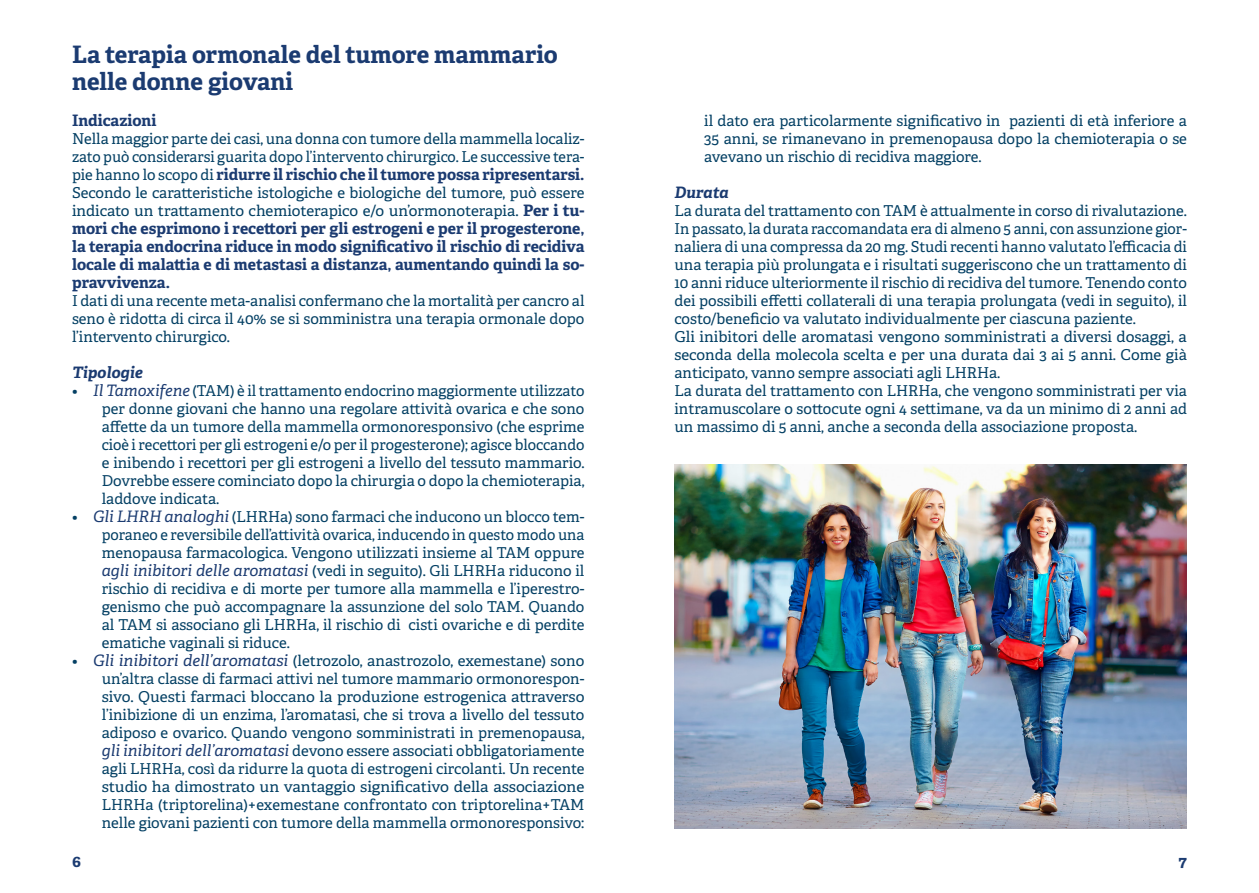
<style>
.page{position:relative;width:1259px;height:893px;background:#fff}
.page>*{position:absolute;margin:0;border:0;box-sizing:border-box;transform-origin:0 0}
.TITOLO_ARGOMENTO{font:700 24px/27px "Adelle";color:#1b3b71}
.testo_base{font:700 15.75px/18px "Adelle";color:#1b3b71;text-align:justify}
.testo_base-2{font:italic 700 15.75px "Adelle";color:#1b3b71}
.testo_base-3{font:15px/18px "Adelle";color:#044064;text-align:justify}
.s1{font-weight:400;font-size:15px;color:#044064}
.s2{font-weight:700;font-size:15.75px;color:#1b3b71}
.s3{font-style:italic;font-size:15.75px;color:#1b3b71}
</style>
<div class="page">
<img style="left:674px;top:465px;width:513px;height:363px">
<p class="TITOLO_ARGOMENTO" style="left:72px;top:41px;width:487px">La terapia ormonale del tumore mammario nelle donne giovani</p>
<p class="testo_base" style="left:72px;top:111px;width:86px">Indicazioni</p>
<p class="testo_base-3" style="left:72px;top:130px;width:514px">Nella maggior parte dei casi, una donna con tumore della mammella localiz&shy;zato può considerarsi guarita dopo l’intervento chirurgico. Le successive tera-</p>
<p class="testo_base" style="left:72px;top:165px;width:514px"><span class="s1">pie hanno lo scopo di</span> ridurre il rischio che il tumore possa ripresentarsi.</p>
<p class="testo_base-3" style="left:72px;top:184px;width:514px">Secondo le caratteristiche istologiche e biologiche del tumore, può essere indicato un trattamento chemioterapico e/o un’ormonoterapia. <span class="s2">Per i tu-</span></p>
<p class="testo_base" style="left:72px;top:219px;width:514px">mori che esprimono i recettori per gli estrogeni e per il progesterone, la terapia endocrina riduce in modo significativo il rischio di recidiva locale di malattia e di metastasi a distanza, aumentando quindi la so&shy;pravvivenza.</p>
<p class="testo_base-3" style="left:72px;top:292px;width:514px">I dati di una recente meta-analisi confermano che la mortalità per cancro al seno è ridotta di circa il 40% se si somministra una terapia ormonale dopo l’intervento chirurgico.</p>
<p class="testo_base-2" style="left:72px;top:362px;width:72px">Tipologie</p>
<p class="testo_base-3" style="left:102px;top:382px;width:484px;text-indent:-30px">• <span class="s3">Il Tamoxifene</span> (TAM) è il trattamento endocrino maggiormente utilizzato per donne giovani che hanno una regolare attività ovarica e che sono affette da un tumore della mammella ormonoresponsivo (che esprime cioè i recettori per gli estrogeni e/o per il progesterone); agisce bloccando e inibendo i recettori per gli estrogeni a livello del tessuto mammario.<br>Dovrebbe essere cominciato dopo la chirurgia o dopo la chemioterapia, laddove indicata.</p>
<p class="testo_base-3" style="left:102px;top:508px;width:484px;text-indent:-30px">• <span class="s3">Gli LHRH analoghi</span> (LHRHa) sono farmaci che inducono un blocco tem&shy;poraneo e reversibile dell’attività ovarica, inducendo in questo modo una menopausa farmacologica. Vengono utilizzati insieme al TAM oppure <span class="s3">agli inibitori delle aromatasi</span> (vedi in seguito). Gli LHRHa riducono il rischio di recidiva e di morte per tumore alla mammella e l’iperestro&shy;genismo che può accompagnare la assunzione del solo TAM. Quando al TAM si associano gli LHRHa, il rischio di cisti ovariche e di perdite ematiche vaginali si riduce.</p>
<p class="testo_base-3" style="left:102px;top:652px;width:484px;text-indent:-30px">• <span class="s3">Gli inibitori dell’aromatasi</span> (letrozolo, anastrozolo, exemestane) sono un’altra classe di farmaci attivi nel tumore mammario ormonorespon&shy;sivo. Questi farmaci bloccano la produzione estrogenica attraverso l’inibizione di un enzima, l’aromatasi, che si trova a livello del tessuto adiposo e ovarico. Quando vengono somministrati in premenopausa, <span class="s3">gli inibitori dell’aromatasi</span> devono essere associati obbligatoriamente agli LHRHa, così da ridurre la quota di estrogeni circolanti. Un recente studio ha dimostrato un vantaggio significativo della associazione LHRHa (triptorelina)+exemestane confrontato con triptorelina+TAM nelle giovani pazienti con tumore della mammella ormonoresponsivo:</p>
<p class="testo_base-3" style="left:704px;top:112px;width:484px">il dato era particolarmente significativo in pazienti di età inferiore a 35 anni, se rimanevano in premenopausa dopo la chemioterapia o se avevano un rischio di recidiva maggiore.</p>
<p class="testo_base-2" style="left:674px;top:182px;width:56px">Durata</p>
<p class="testo_base-3" style="left:674px;top:202px;width:514px">La durata del trattamento con TAM è attualmente in corso di rivalutazione.<br>In passato, la durata raccomandata era di almeno 5 anni, con assunzione gior&shy;naliera di una compressa da 20 mg. Studi recenti hanno valutato l’efficacia di una terapia più prolungata e i risultati suggeriscono che un trattamento di 10 anni riduce ulteriormente il rischio di recidiva del tumore. Tenendo conto dei possibili effetti collaterali di una terapia prolungata (vedi in seguito), il costo/beneficio va valutato individualmente per ciascuna paziente.</p>
<p class="testo_base-3" style="left:674px;top:328px;width:514px">Gli inibitori delle aromatasi vengono somministrati a diversi dosaggi, a seconda della molecola scelta e per una durata dai 3 ai 5 anni. Come già anticipato, vanno sempre associati agli LHRHa.</p>
<p class="testo_base-3" style="left:674px;top:382px;width:514px">La durata del trattamento con LHRHa, che vengono somministrati per via intramuscolare o sottocute ogni 4 settimane, va da un minimo di 2 anni ad un massimo di 5 anni, anche a seconda della associazione proposta.</p>
<p class="testo_base" style="left:72px;top:852px;width:10px">6</p>
<p class="testo_base" style="left:1178px;top:852px;width:10px">7</p>
</div>
